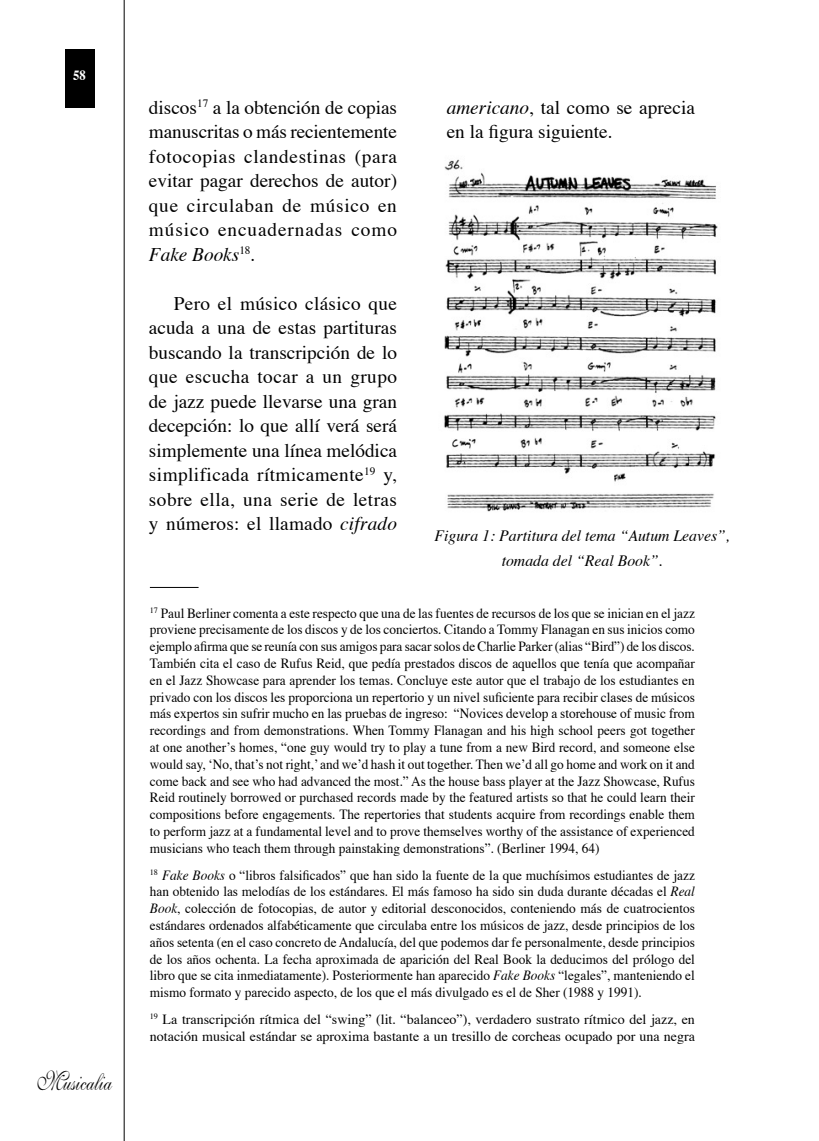
<style>
.page{position:relative;width:819px;height:1141px;background:#fff}
.page>*{position:absolute;margin:0;border:0;box-sizing:border-box;transform-origin:0 0}
.t1{font:28px "Shelley Volante Script";color:#000;scale:.75 1}
.t2{font:19.25px/24.5px "Times";letter-spacing:.025em;color:#000;text-align:justify}
.t3{font:19.25px/24.5px "Times";color:#000}
.t4{font:italic 15.75px/24.5px "Times";color:#000;text-align:center}
.t5{font:14px/16.8px "Times";color:#000;text-align:justify;scale:.95 1}
.t6{font:14px/16.8px "Times";color:#000}
.t7{font:700 14px "Times";color:#fff;scale:.9 1}
.s1{font-style:italic}
</style>
<div class="page">
<hr style="left:124px;top:0;width:1px;height:1141px;background:#000">
<div style="left:65px;top:50px;width:29px;height:58px;background:#000"></div>
<hr style="left:150px;top:587px;width:48px;height:1px;background:#000">
<img style="left:444px;top:159px;width:274px;height:353px">
<p class="t7" style="left:73px;top:69px;width:16px">58</p>
<h1 class="t1" style="left:37px;top:1064px;width:101px">Musicalia</h1>
<h2 class="t2" style="left:149px;top:97px;width:250px">discos<sup>17</sup> a la obtención de copias manuscritas o más recientemente fotocopias clandestinas (para evitar pagar derechos de autor) que circulaban de músico en músico encuadernadas como <span class="s1">Fake Books</span><sup>18</sup>.</h2>
<p class="t2" style="left:149px;top:293px;width:250px;text-indent:25px">Pero el músico clásico que acuda a una de estas partituras buscando la transcripción de lo que escucha tocar a un grupo de jazz puede llevarse una gran decepción: lo que allí verá será simplemente una línea melódica simplificada rítmicamente<sup>19</sup> y, sobre ella, una serie de letras y números: el llamado <span class="s1">cifrado</span></p>
<h2 class="t3" style="left:446px;top:97px;width:250px"><span class="s1">americano</span>, tal como se aprecia en la figura siguiente.</h2>
<p class="t4" style="left:434px;top:525px;width:297px">Figura 1: Partitura del tema “Autum Leaves”, tomada del “Real Book”.</p>
<p class="t5" style="left:150px;top:606px;width:575px"><sup>17</sup> Paul Berliner comenta a este respecto que una de las fuentes de recursos de los que se inician en el jazz proviene precisamente de los discos y de los conciertos. Citando a Tommy Flanagan en sus inicios como ejemplo afirma que se reunía con sus amigos para sacar solos de Charlie Parker (alias “Bird”) de los discos.<br>También cita el caso de Rufus Reid, que pedía prestados discos de aquellos que tenía que acompañar en el Jazz Showcase para aprender los temas. Concluye este autor que el trabajo de los estudiantes en privado con los discos les proporciona un repertorio y un nivel suficiente para recibir clases de músicos más expertos sin sufrir mucho en las pruebas de ingreso: “Novices develop a storehouse of music from recordings and from demonstrations. When Tommy Flanagan and his high school peers got together at one anotherʼs homes, “one guy would try to play a tune from a new Bird record, and someone else would say, ʻNo, thatʼs not right,ʼ and weʼd hash it out together. Then weʼd all go home and work on it and come back and see who had advanced the most.” As the house bass player at the Jazz Showcase, Rufus Reid routinely borrowed or purchased records made by the featured artists so that he could learn their compositions before engagements. The repertories that students acquire from recordings enable them to perform jazz at a fundamental level and to prove themselves worthy of the assistance of experienced musicians who teach them through painstaking demonstrations”. (Berliner 1994, 64)</p>
<p class="t5" style="left:150px;top:868px;width:575px"><sup>18</sup> <span class="s1">Fake Books</span> o “libros falsificados” que han sido la fuente de la que muchísimos estudiantes de jazz han obtenido las melodías de los estándares. El más famoso ha sido sin duda durante décadas el <span class="s1">Real Book</span>, colección de fotocopias, de autor y editorial desconocidos, conteniendo más de cuatrocientos estándares ordenados alfabéticamente que circulaba entre los músicos de jazz, desde principios de los años setenta (en el caso concreto de Andalucía, del que podemos dar fe personalmente, desde principios de los años ochenta. La fecha aproximada de aparición del Real Book la deducimos del prólogo del libro que se cita inmediatamente). Posteriormente han aparecido <span class="s1">Fake Books</span> “legales”, manteniendo el mismo formato y parecido aspecto, de los que el más divulgado es el de Sher (1988 y 1991).</p>
<p class="t6" style="left:150px;top:1012px;width:546px"><sup>19</sup> La transcripción rítmica del “swing” (lit. “balanceo”), verdadero sustrato rítmico del jazz, en notación musical estándar se aproxima bastante a un tresillo de corcheas ocupado por una negra</p>
</div>
